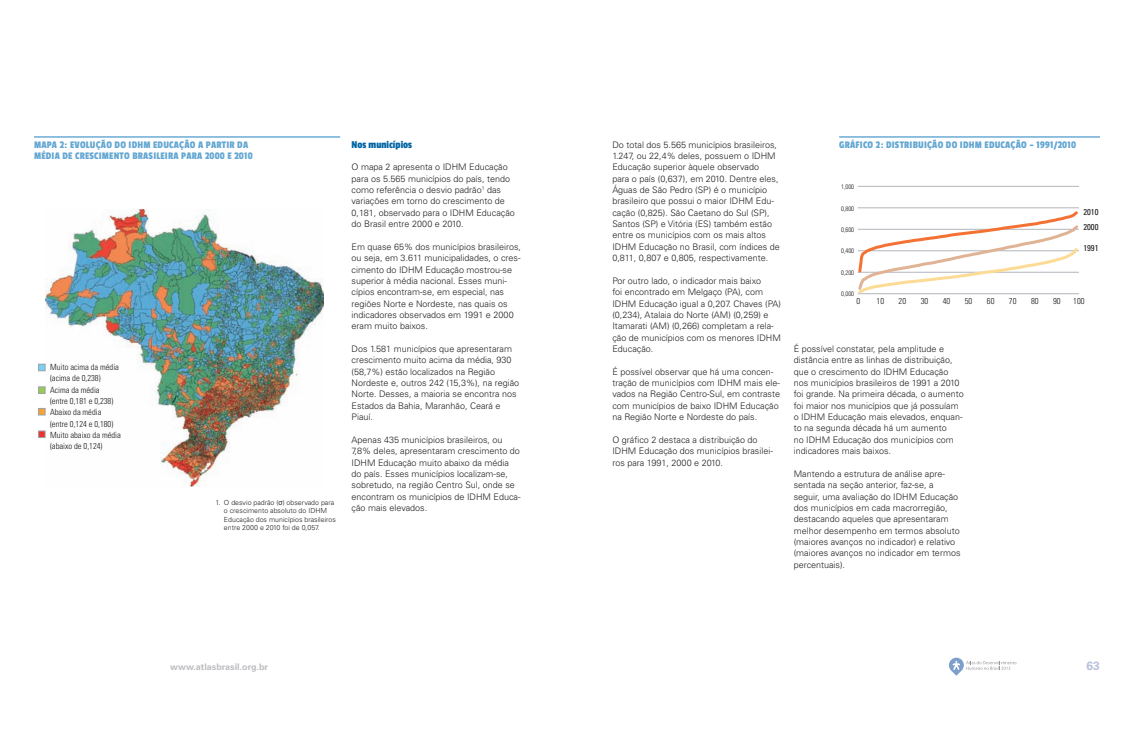
<style>
.page{position:relative;width:1134px;height:738px;background:#fff}
.page>*{position:absolute;margin:0;border:0;box-sizing:border-box;transform-origin:0 0}
.t1{font:700 12px "Univers LT Std";color:#b7c1de}
.t2{font:11px "Passion One";color:#0065a4}
.t3{font:10.5px/11.3px "Passion One";letter-spacing:.02em;color:#64a7d2}
.t4{font:300 9px/11.3px "Univers LT Std";color:#231f20}
.t5{font:700 9px "Univers LT Std";color:#bcbdc0}
.t6{font:300 condensed 8.5px/11.3px "Univers LT Std";color:#1a161a}
.t7{font:condensed 8.5px "Univers LT Std";color:#1a161a}
.t8{font:300 7px/8.5px "Univers LT Std";color:#231f20}
.t9{font:300 condensed 6.5px "Univers LT Std";color:#1a161a}
.s1{font-family:"Arial";font-weight:400}
</style>
<div class="page">
<svg style="left:949px;top:657px;width:67px;height:18px"></svg>
<img style="left:46px;top:209px;width:277px;height:276px">
<svg style="left:39px;top:364px;width:6px;height:6px"></svg>
<div style="left:39px;top:386px;width:6px;height:7px;background:#99cc53"></div>
<div style="left:39px;top:386px;width:6px;height:7px;border:1px solid #9ca2a9"></div>
<svg style="left:39px;top:408px;width:6px;height:6px"></svg>
<div style="left:39px;top:430px;width:6px;height:7px;background:#ee3030"></div>
<div style="left:39px;top:430px;width:6px;height:7px;border:1px solid #9ca2a9"></div>
<hr style="left:34px;top:136px;width:306px;height:1px;background:#64a7d2">
<hr style="left:839px;top:136px;width:261px;height:1px;background:#64a7d2">
<hr style="left:858px;top:186px;width:221px;height:1px;background:#b1b6bb">
<hr style="left:858px;top:207px;width:221px;height:1px;background:#b1b6bb">
<svg style="left:857px;top:208px;width:222px;height:87px"></svg>
<p class="t3" style="left:34px;top:138px;width:220px">MAPA 2: EVOLUÇÃO DO IDHM EDUCAÇÃO A PARTIR DA<br>MÉDIA DE CRESCIMENTO BRASILEIRA PARA 2000 E 2010</p>
<p class="t4" style="left:612px;top:139px;width:169px">Do total dos 5.565 municípios brasileiros, 1.247, ou 22,4% deles, possuem o IDHM Educação superior àquele observado<br>para o país (0,637), em 2010. Dentre eles, Águas de São Pedro (SP) é o município brasileiro que possui o maior IDHM Edu&shy;cação (0,825). São Caetano do Sul (SP), Santos (SP) e Vitória (ES) também estão entre os municípios com os mais altos IDHM Educação no Brasil, com índices de 0,811, 0,807 e 0,805, respectivamente.</p>
<p class="t4" style="left:612px;top:275px;width:170px">Por outro lado, o indicador mais baixo<br>foi encontrado em Melgaço (PA), com IDHM Educação igual a 0,207. Chaves (PA) (0,234), Atalaia do Norte (AM) (0,259) e Itamarati (AM) (0,266) completam a rela&shy;ção de municípios com os menores IDHM Educação.</p>
<p class="t4" style="left:612px;top:365px;width:169px">É possível observar que há uma concen&shy;tração de municípios com IDHM mais ele&shy;vados na Região Centro-Sul, em contraste com municípios de baixo IDHM Educação na Região Norte e Nordeste do país.</p>
<p class="t4" style="left:612px;top:433px;width:162px">O gráfico 2 destaca a distribuição do<br>IDHM Educação dos municípios brasilei&shy;ros para 1991, 2000 e 2010.</p>
<p class="t2" style="left:351px;top:138px;width:62px">Nos municípios</p>
<p class="t4" style="left:351px;top:161px;width:165px">O mapa 2 apresenta o IDHM Educação para os 5.565 municípios do país, tendo como referência o desvio padrão<sup>1</sup> das variações em torno do crescimento de 0,181, observado para o IDHM Educação do Brasil entre 2000 e 2010.</p>
<p class="t4" style="left:351px;top:241px;width:171px">Em quase 65% dos municípios brasileiros, ou seja, em 3.611 municipalidades, o cres&shy;cimento do IDHM Educação mostrou-se superior à média nacional. Esses muni&shy;cípios encontram-se, em especial, nas regiões Norte e Nordeste, nas quais os indicadores observados em 1991 e 2000 eram muito baixos.</p>
<p class="t4" style="left:351px;top:343px;width:169px">Dos 1.581 municípios que apresentaram crescimento muito acima da média, 930 (58,7%) estão localizados na Região Nordeste e, outros 242 (15,3%), na região Norte. Desses, a maioria se encontra nos Estados da Bahia, Maranhão, Ceará e Piauí.</p>
<p class="t4" style="left:351px;top:433px;width:171px">Apenas 435 municípios brasileiros, ou 7,8% deles, apresentaram crescimento do IDHM Educação muito abaixo da média do país. Esses municípios localizam-se, sobretudo, na região Centro Sul, onde se encontram os municípios de IDHM Educa&shy;ção mais elevados.</p>
<p class="t6" style="left:50px;top:361px;width:72px">Muito acima da média (acima de 0,238)<br>Acima da média<br>(entre 0,181 e 0,238)<br>Abaixo da média (entre 0,124 e 0,180)<br>Muito abaixo da média (abaixo de 0,124)</p>
<p class="t8" style="left:224px;top:497px;width:114px;text-indent:-9px">1. O desvio padrão (<span class="s1">σ</span>) observado para o crescimento absoluto do IDHM Educação dos municípios brasileiros entre 2000 e 2010 foi de 0,057.</p>
<p class="t3" style="left:839px;top:138px;width:238px">GRÁFICO 2: DISTRIBUIÇÃO DO IDHM EDUCAÇÃO – 1991/2010</p>
<p class="t9" style="left:841px;top:183px;width:14px">1,000</p>
<p class="t9" style="left:841px;top:204px;width:14px">0,800</p>
<p class="t9" style="left:841px;top:225px;width:14px">0,600</p>
<p class="t9" style="left:841px;top:247px;width:14px">0,400</p>
<p class="t9" style="left:841px;top:268px;width:14px">0,200</p>
<p class="t9" style="left:841px;top:289px;width:14px">0,000</p>
<p class="t7" style="left:1083px;top:206px;width:17px">2010</p>
<p class="t7" style="left:1083px;top:222px;width:17px">2000</p>
<p class="t7" style="left:1083px;top:242px;width:17px">1991</p>
<p class="t6" style="left:856px;top:295px;width:5px">0</p>
<p class="t6" style="left:876px;top:295px;width:9px">10</p>
<p class="t6" style="left:899px;top:295px;width:9px">20</p>
<p class="t6" style="left:921px;top:295px;width:9px">30</p>
<p class="t6" style="left:943px;top:295px;width:9px">40</p>
<p class="t6" style="left:965px;top:295px;width:9px">50</p>
<p class="t6" style="left:987px;top:295px;width:9px">60</p>
<p class="t6" style="left:1009px;top:295px;width:9px">70</p>
<p class="t6" style="left:1031px;top:295px;width:9px">80</p>
<p class="t6" style="left:1053px;top:295px;width:9px">90</p>
<p class="t6" style="left:1073px;top:295px;width:13px">100</p>
<p class="t4" style="left:794px;top:343px;width:171px">É possível constatar, pela amplitude e distância entre as linhas de distribuição, que o crescimento do IDHM Educação nos municípios brasileiros de 1991 a 2010 foi grande. Na primeira década, o aumento foi maior nos municípios que já possuíam o IDHM Educação mais elevados, enquan&shy;to na segunda década há um aumento<br>no IDHM Educação dos municípios com indicadores mais baixos.</p>
<p class="t4" style="left:794px;top:467px;width:168px">Mantendo a estrutura de análise apre&shy;sentada na seção anterior, faz-se, a seguir, uma avaliação do IDHM Educação dos municípios em cada macrorregião, destacando aqueles que apresentaram melhor desempenho em termos absoluto (maiores avanços no indicador) e relativo (maiores avanços no indicador em termos percentuais).</p>
<p class="t5" style="left:170px;top:661px;width:99px">www.atlasbrasil.org.br</p>
<h1 class="t1" style="left:1086px;top:658px;width:15px">63</h1>
</div>
